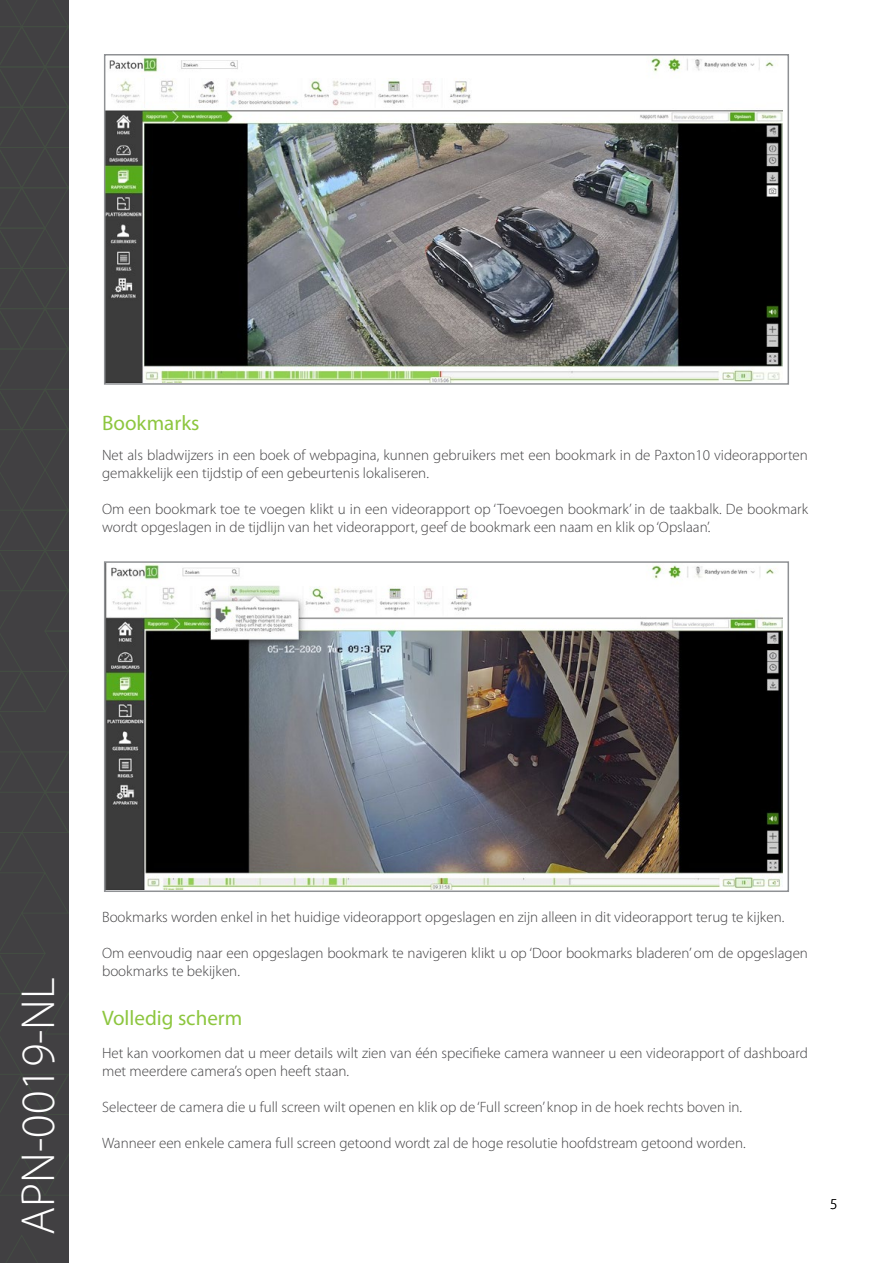
<style>
.page{position:relative;width:893px;height:1263px;background:#fff}
.page>*{position:absolute;margin:0;border:0;box-sizing:border-box;transform-origin:0 0}
.t1{font:300 48px "Myriad Pro";color:#fff}
.t2{font:21px "Myriad Pro";color:#8dc63f}
.t3{font:300 15px/18px "Myriad Pro";color:#414042}
.t4{font:300 15px "Myriad Pro";color:#000}
</style>
<div class="page">
<div style="left:0;top:0;width:69px;height:1263px;background:#414042"></div>
<svg style="left:7px;top:1235px;width:31px;height:28px"></svg>
<svg style="left:0;top:0;width:68px;height:1196px"></svg>
<img style="left:107px;top:57px;width:675px;height:325px">
<div style="left:104px;top:54px;width:685px;height:331px;border:2px solid #8f9194"></div>
<img style="left:107px;top:564px;width:675px;height:325px">
<div style="left:104px;top:561px;width:685px;height:331px;border:2px solid #8f9194"></div>
<h2 class="t2" style="left:102px;top:410px;width:99px">Bookmarks</h2>
<p class="t3" style="left:102px;top:446px;width:707px">Net als bladwijzers in een boek of webpagina, kunnen gebruikers met een bookmark in de Paxton10 videorapporten gemakkelijk een tijdstip of een gebeurtenis lokaliseren.</p>
<p class="t3" style="left:102px;top:500px;width:707px">Om een bookmark toe te voegen klikt u in een videorapport op ‘Toevoegen bookmark’ in de taakbalk. De bookmark wordt opgeslagen in de tijdlijn van het videorapport, geef de bookmark een naam en klik op ‘Opslaan’.</p>
<h1 class="t1" style="left:9px;top:1235px;width:259px;rotate:-90deg">APN-0019-NL</h1>
<p class="t3" style="left:102px;top:907px;width:684px">Bookmarks worden enkel in het huidige videorapport opgeslagen en zijn alleen in dit videorapport terug te kijken.</p>
<p class="t3" style="left:102px;top:943px;width:707px">Om eenvoudig naar een opgeslagen bookmark te navigeren klikt u op ‘Door bookmarks bladeren’ om de opgeslagen bookmarks te bekijken.</p>
<h2 class="t2" style="left:102px;top:1005px;width:142px">Volledig scherm</h2>
<p class="t3" style="left:102px;top:1044px;width:707px">Het kan voorkomen dat u meer details wilt zien van één specifieke camera wanneer u een videorapport of dashboard met meerdere camera’s open heeft staan.</p>
<p class="t3" style="left:102px;top:1098px;width:642px">Selecteer de camera die u full screen wilt openen en klik op de ‘Full screen’ knop in de hoek rechts boven in.</p>
<p class="t3" style="left:102px;top:1134px;width:645px">Wanneer een enkele camera full screen getoond wordt zal de hoge resolutie hoofdstream getoond worden.</p>
<p class="t4" style="left:830px;top:1195px;width:9px">5</p>
</div>
